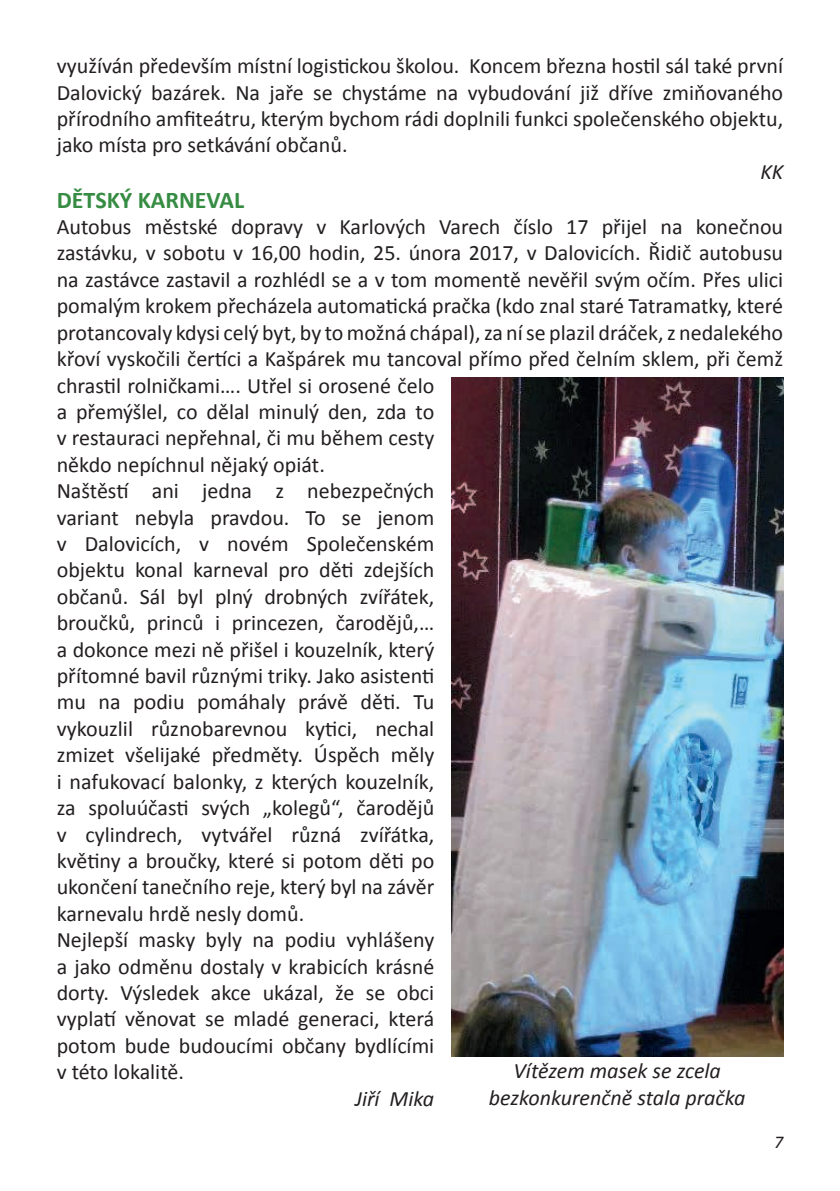
<style>
.page{position:relative;width:840px;height:1191px;background:#fff}
.page>*{position:absolute;margin:0;border:0;box-sizing:border-box;transform-origin:0 0}
.t1{font:700 24px "Calibri";color:#368c43}
.t2{font:22px/26.4px "Calibri";color:#231f20;text-align:justify}
.t3{font:italic 22px/26.4px "Calibri";color:#231f20;text-align:center}
.t4{font:italic 18px "Calibri";color:#231f20}
</style>
<div class="page">
<img style="left:451px;top:377px;width:331px;height:679px">
<p class="t2" style="left:57px;top:53px;width:727px">využíván především místní logistickou školou. Koncem března hostil sál také první Dalovický bazárek. Na jaře se chystáme na vybudování již dříve zmiňovaného přírodního amfiteátru, kterým bychom rádi doplnili funkci společenského objektu, jako místa pro setkávání občanů.</p>
<p class="t3" style="left:760px;top:157px;width:24px">KK</p>
<p class="t1" style="left:57px;top:184px;width:189px">DĚTSKÝ KARNEVAL</p>
<p class="t2" style="left:57px;top:214px;width:727px;text-align:left">Autobus městské dopravy v Karlových Varech číslo 17 přijel na konečnou zastávku, v sobotu v 16,00 hodin, 25. února 2017, v Dalovicích. Řidič autobusu na zastávce zastavil a rozhlédl se a v tom momentě nevěřil svým očím. Přes ulici pomalým krokem přecházela automatická pračka (kdo znal staré Tatramatky, které protancovaly kdysi celý byt, by to možná chápal), za ní se plazil dráček, z nedalekého křoví vyskočili čertíci a Kašpárek mu tancoval přímo před čelním sklem, při čemž chrastil rolničkami…. Utřel si orosené čelo<br>a přemýšlel, co dělal minulý den, zda to<br>v restauraci nepřehnal, či mu během cesty<br>někdo nepíchnul nějaký opiát.<br>Naštěstí ani jedna z nebezpečných<br>variant nebyla pravdou. To se jenom<br>v Dalovicích, v novém Společenském<br>objektu konal karneval pro děti zdejších<br>občanů. Sál byl plný drobných zvířátek,<br>broučků, princů i princezen, čarodějů,…<br>a dokonce mezi ně přišel i kouzelník, který<br>přítomné bavil různými triky. Jako asistenti<br>mu na podiu pomáhaly právě děti. Tu<br>vykouzlil různobarevnou kytici, nechal<br>zmizet všelijaké předměty. Úspěch měly<br>i nafukovací balonky, z kterých kouzelník,<br>za spoluúčasti svých „kolegů“, čarodějů<br>v cylindrech, vytvářel různá zvířátka,<br>květiny a broučky, které si potom děti po<br>ukončení tanečního reje, který byl na závěr<br>karnevalu hrdě nesly domů.<br>Nejlepší masky byly na podiu vyhlášeny<br>a jako odměnu dostaly v krabicích krásné<br>dorty. Výsledek akce ukázal, že se obci<br>vyplatí věnovat se mladé generaci, která<br>potom bude budoucími občany bydlícími<br>v této lokalitě.</p>
<p class="t3" style="left:355px;top:1084px;width:81px">Jiří Mika</p>
<p class="t4" style="left:773px;top:1129px;width:11px">7</p>
<p class="t3" style="left:488px;top:1057px;width:258px">Vítězem masek se zcela bezkonkurenčně stala pračka</p>
</div>
